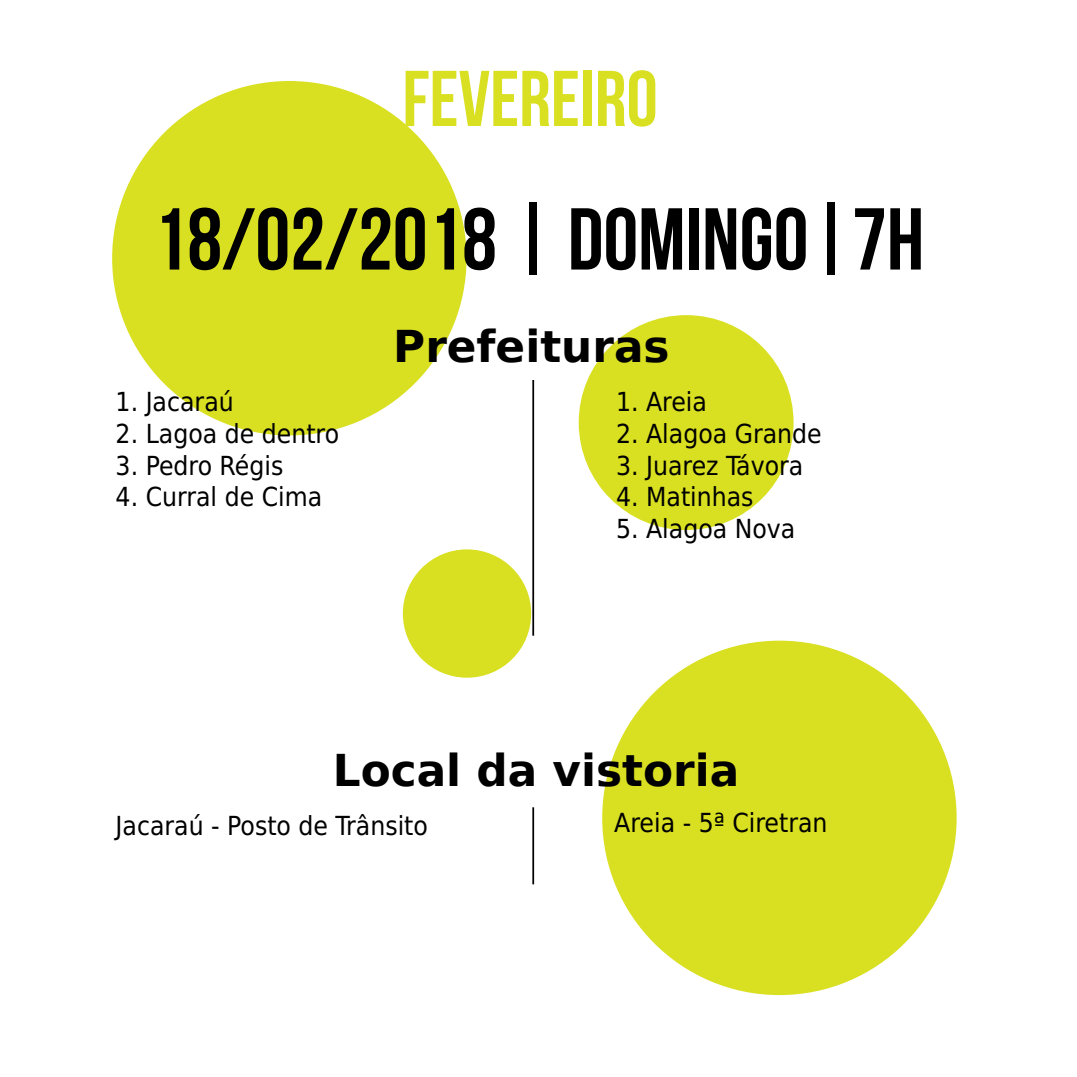
<style>
.page{position:relative;width:1077px;height:1077px;background:#fff}
.page>*{position:absolute;margin:0;border:0;box-sizing:border-box;transform-origin:0 0}
.t1{font:87.5px "Bebas Neue";color:#000}
.t2{font:78.75px "Bebas Neue";color:#d9e021}
.t3{font:700 43.75px "DejaVu Sans";color:#000}
.t4{font:26.25px "DejaVu Sans Condensed";color:#000}
</style>
<div class="page">
<div style="left:112px;top:81px;width:354px;height:354px;background:#d9e021;border-radius:50%"></div>
<div style="left:602px;top:640px;width:354px;height:354px;background:#d9e021;border-radius:50%"></div>
<div style="left:578px;top:315px;width:215px;height:215px;background:#d9e021;border-radius:50%"></div>
<div style="left:403px;top:549px;width:128px;height:128px;background:#d9e021;border-radius:50%"></div>
<hr style="left:532px;top:380px;width:2px;height:255px;background:#000">
<hr style="left:532px;top:807px;width:2px;height:77px;background:#000">
<h2 class="t2" style="left:402px;top:56px;width:257px">FEVEREIRO</h2>
<h1 class="t1" style="left:153px;top:191px;width:772px">18/02/2018 | DOMINGO|7H</h1>
<p class="t4" style="left:116px;top:379px;width:120px">1. Jacaraú</p>
<p class="t4" style="left:116px;top:410px;width:225px">2. Lagoa de dentro</p>
<p class="t4" style="left:116px;top:442px;width:169px">3. Pedro Régis</p>
<p class="t4" style="left:116px;top:473px;width:208px">4. Curral de Cima</p>
<h3 class="t3" style="left:393px;top:311px;width:278px">Prefeituras</h3>
<p class="t4" style="left:616px;top:379px;width:92px">1. Areia</p>
<p class="t4" style="left:616px;top:410px;width:207px">2. Alagoa Grande</p>
<p class="t4" style="left:616px;top:442px;width:189px">3. Juarez Távora</p>
<p class="t4" style="left:616px;top:473px;width:139px">4. Matinhas</p>
<p class="t4" style="left:616px;top:505px;width:181px">5. Alagoa Nova</p>
<h3 class="t3" style="left:333px;top:734px;width:408px">Local da vistoria</h3>
<p class="t4" style="left:116px;top:802px;width:314px">Jacaraú - Posto de Trânsito</p>
<p class="t4" style="left:614px;top:799px;width:215px">Areia - 5ª Ciretran</p>
</div>
